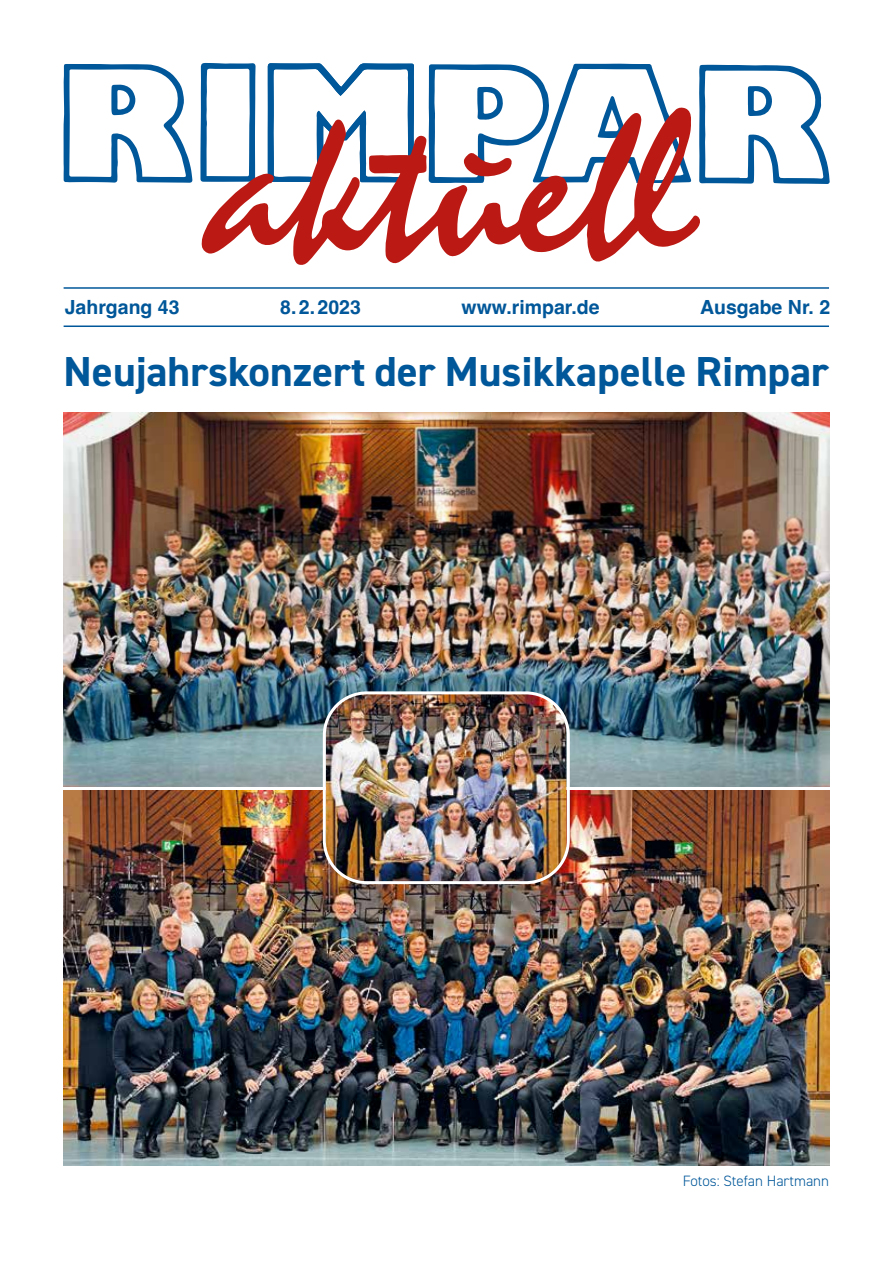
<style>
.page{position:relative;width:893px;height:1263px;background:#fff}
.page>*{position:absolute;margin:0;border:0;box-sizing:border-box;transform-origin:0 0}
.t1{font:700 42px "DIN2014";color:#005799}
.t2{font:700 19.5px "Helvetica";color:#005799}
.t3{font:300 15px "DIN2014";color:#005799}
</style>
<div class="page">
<svg style="left:200px;top:63px;width:56px;height:118px"></svg>
<svg style="left:268px;top:63px;width:146px;height:44px"></svg>
<svg style="left:699px;top:65px;width:131px;height:119px"></svg>
<svg style="left:64px;top:64px;width:129px;height:119px"></svg>
<svg style="left:201px;top:107px;width:500px;height:158px"></svg>
<svg style="left:429px;top:64px;width:263px;height:146px"></svg>
<hr style="left:64px;top:325px;width:765px;height:2px;background:#005799">
<hr style="left:64px;top:287px;width:765px;height:2px;background:#005799">
<img style="left:64px;top:791px;width:765px;height:374px">
<img style="left:64px;top:412px;width:765px;height:375px">
<img style="left:326px;top:693px;width:240px;height:190px">
<div style="left:323px;top:691px;width:247px;height:193px;border:3px solid #fff;border-radius:43px"></div>
<p class="t2" style="left:65px;top:296px;width:116px">Jahrgang 43</p>
<p class="t2" style="left:280px;top:296px;width:82px">8.2.2023</p>
<p class="t2" style="left:462px;top:296px;width:140px">www.rimpar.de</p>
<p class="t2" style="left:700px;top:296px;width:132px">Ausgabe Nr. 2</p>
<h1 class="t1" style="left:64px;top:344px;width:767px">Neujahrskonzert der Musikkapelle Rimpar</h1>
<p class="t3" style="left:683px;top:1172px;width:148px">Fotos: Stefan Hartmann</p>
</div>
